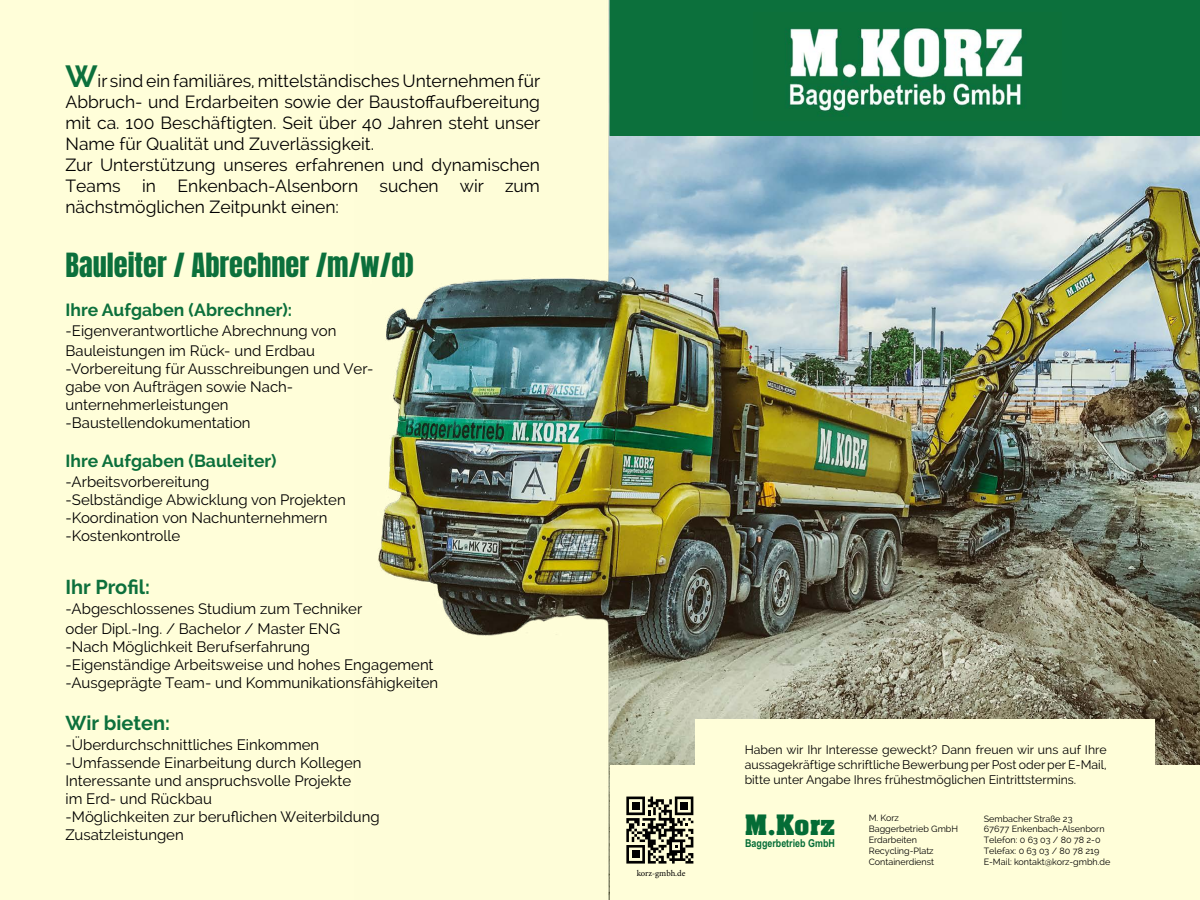
<style>
.page{position:relative;width:1200px;height:900px;background:#fff}
.page>*{position:absolute;margin:0;border:0;box-sizing:border-box;transform-origin:0 0}
.t1{font:30.75px "Aachen Bold Plain";color:#046c36}
.t2{font:28.35px "Anton";color:#0c703c}
.t3{font:700 20px "Raleway";color:#0c703c}
.t4{font:17.5px/21px "Raleway";color:#000}
.t5{font:700 17.5px "Raleway";color:#0c703c}
.t6{font:15px/18px "Raleway";color:#000}
.t7{font:12.3px/14.8px "Raleway";color:#000;text-align:justify}
.t8{font:700 10.9px "Arial Narrow";color:#046c36}
.t9{font:9px/10.8px "Raleway";color:#000}
.t10{font:8.7px "Minion Pro";letter-spacing:-.005em;color:#000}
.s1{font-weight:700;font-size:30.5px;color:#0c703c}
</style>
<div class="page">
<div style="left:0;top:0;width:610px;height:900px;background:#fffed9"></div>
<img style="left:378px;top:0;width:822px;height:900px">
<div style="left:695px;top:719px;width:460px;height:139px;background:#fffed9"></div>
<div style="left:610px;top:0;width:590px;height:136px;background:#0c703c"></div>
<div style="left:610px;top:766px;width:590px;height:134px;background:#fffed9"></div>
<img style="left:754px;top:12px;width:307px;height:109px">
<svg style="left:626px;top:797px;width:67px;height:67px"></svg>
<div style="left:680px;top:802px;width:8px;height:8px;background:#000"></div>
<div style="left:632px;top:850px;width:8px;height:8px;background:#000"></div>
<div style="left:632px;top:802px;width:8px;height:8px;background:#000"></div>
<p class="t4" style="left:66px;top:71px;width:476px"><span class="s1">W</span>ir sind ein familiäres, mittelständisches Unternehmen für Abbruch- und Erdarbeiten sowie der Baustoffaufbereitung mit ca. 100 Beschäftigten. Seit über 40 Jahren steht unser Name für Qualität und Zuverlässigkeit.<br>Zur Unterstützung unseres erfahrenen und dynamischen Teams in Enkenbach-Alsenborn suchen wir zum nächstmöglichen Zeitpunkt einen:</p>
<h2 class="t2" style="left:66px;top:250px;width:350px">Bauleiter / Abrechner /m/w/d)</h2>
<p class="t5" style="left:66px;top:300px;width:228px">Ihre Aufgaben (Abrechner):</p>
<p class="t6" style="left:66px;top:321px;width:273px;line-height:20px">-Eigenverantwortliche Abrechnung von<br>Bauleistungen im Rück- und Erdbau</p>
<p class="t6" style="left:66px;top:360px;width:309px">-Vorbereitung für Ausschreibungen und Ver&shy;gabe von Aufträgen sowie Nach&shy;unternehmerleistungen -Baustellendokumentation</p>
<p class="t5" style="left:66px;top:451px;width:213px">Ihre Aufgaben (Bauleiter)</p>
<p class="t6" style="left:66px;top:473px;width:282px">-Arbeitsvorbereitung<br>-Selbständige Abwicklung von Projekten -Koordination von Nachunternehmern -Kostenkontrolle</p>
<h3 class="t3" style="left:66px;top:576px;width:86px">Ihr Profil:</h3>
<p class="t6" style="left:66px;top:599px;width:298px;line-height:20px">-Abgeschlossenes Studium zum Techniker oder Dipl.-Ing. / Bachelor / Master ENG</p>
<p class="t6" style="left:66px;top:638px;width:374px">-Nach Möglichkeit Berufserfahrung<br>-Eigenständige Arbeitsweise und hohes Engagement -Ausgeprägte Team- und Kommunikationsfähigkeiten</p>
<h3 class="t3" style="left:66px;top:712px;width:106px">Wir bieten:</h3>
<p class="t6" style="left:66px;top:736px;width:316px">-Überdurchschnittliches Einkommen -Umfassende Einarbeitung durch Kollegen Interessante und anspruchsvolle Projekte<br>im Erd- und Rückbau<br>-Möglichkeiten zur beruflichen Weiterbildung Zusatzleistungen</p>
<p class="t7" style="left:745px;top:743px;width:364px">Haben wir Ihr Interesse geweckt? Dann freuen wir uns auf Ihre aussagekräftige schriftliche Bewerbung per Post oder per E-Mail, bitte unter Angabe Ihres frühestmöglichen Eintrittstermins.</p>
<h1 class="t1" style="left:745px;top:808px;width:92px">M.Korz</h1>
<p class="t8" style="left:745px;top:835px;width:91px">Baggerbetrieb GmbH</p>
<p class="t9" style="left:984px;top:813px;width:128px">Sembacher Straße 23<br>67677 Enkenbach-Alsenborn<br>Telefon: 0 63 03 / 80 78 2-0<br>Telefax: 0 63 03 / 80 78 219<br>E-Mail: kontakt@korz-gmbh.de</p>
<p class="t9" style="left:869px;top:813px;width:91px">M. Korz<br>Baggerbetrieb GmbH<br>Erdarbeiten<br>Recycling-Platz<br>Containerdienst</p>
<p class="t10" style="left:637px;top:867px;width:50px">korz-gmbh.de</p>
</div>
